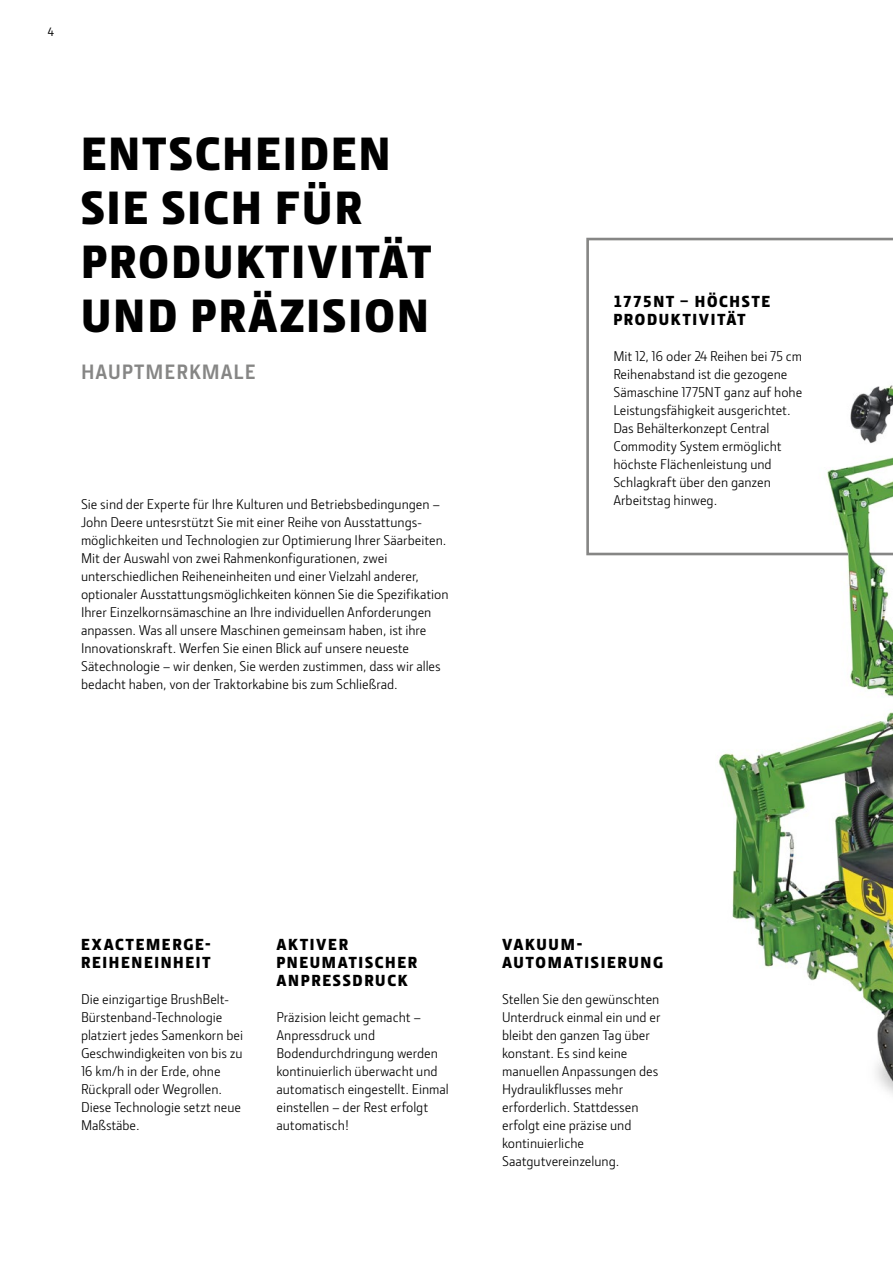
<style>
.page{position:relative;width:893px;height:1263px;background:#fff}
.page>*{position:absolute;margin:0;border:0;box-sizing:border-box;transform-origin:0 0}
.t1{font:900 48px/54px "Section";letter-spacing:.05em;color:#000}
.t2{font:700 21px "JD Sans Pro";letter-spacing:.05em;color:#868685}
.t3{font:900 16.5px/18px "Section";letter-spacing:.105em;color:#000}
.t4{font:14.25px/18px "JD Sans Pro";color:#000}
.t5{font:500 12px "JD Sans Pro";color:#000}
</style>
<div class="page">
<svg style="left:586px;top:238px;width:307px;height:317px"></svg>
<img style="left:772px;top:306px;width:121px;height:407px">
<img style="left:828px;top:386px;width:65px;height:310px">
<img style="left:720px;top:713px;width:173px;height:368px">
<p class="t5" style="left:48px;top:23px;width:8px">4</p>
<h1 class="t1" style="left:81px;top:126px;width:351px">ENTSCHEIDEN<br>SIE SICH FÜR<br>PRODUKTIVITÄT<br>UND PRÄZISION</h1>
<h2 class="t2" style="left:81px;top:358px;width:176px">HAUPTMERKMALE</h2>
<p class="t4" style="left:81px;top:495px;width:369px">Sie sind der Experte für Ihre Kulturen und Betriebsbedingungen – John Deere untesrstützt Sie mit einer Reihe von Ausstattungs&shy;möglichkeiten und Technologien zur Optimierung Ihrer Säarbeiten.<br>Mit der Auswahl von zwei Rahmenkonfigurationen, zwei unterschiedlichen Reiheneinheiten und einer Vielzahl anderer, optionaler Ausstattungsmöglichkeiten können Sie die Spezifikation Ihrer Einzelkornsämaschine an Ihre individuellen Anforderungen anpassen. Was all unsere Maschinen gemeinsam haben, ist ihre Innovationskraft. Werfen Sie einen Blick auf unsere neueste Sätechnologie – wir denken, Sie werden zustimmen, dass wir alles bedacht haben, von der Traktorkabine bis zum Schließrad.</p>
<p class="t3" style="left:613px;top:292px;width:158px">1775NT – HÖCHSTE<br>PRODUKTIVITÄT</p>
<p class="t4" style="left:613px;top:347px;width:190px">Mit 12, 16 oder 24 Reihen bei 75 cm<br>Reihenabstand ist die gezogene<br>Sämaschine 1775NT ganz auf hohe<br>Leistungsfähigkeit ausgerichtet.<br>Das Behälterkonzept Central<br>Commodity System ermöglicht höchste Flächenleistung und<br>Schlagkraft über den ganzen<br>Arbeitstag hinweg.</p>
<p class="t3" style="left:81px;top:936px;width:131px">EXACTEMERGE-<br>REIHENEINHEIT</p>
<p class="t4" style="left:81px;top:990px;width:164px">Die einzigartige BrushBelt-<br>Bürstenband-Technologie platziert jedes Samenkorn bei<br>Geschwindigkeiten von bis zu<br>16 km/h in der Erde, ohne<br>Rückprall oder Wegrollen.<br>Diese Technologie setzt neue<br>Maßstäbe.</p>
<p class="t3" style="left:276px;top:936px;width:142px">AKTIVER<br>PNEUMATISCHER<br>ANPRESSDRUCK</p>
<p class="t4" style="left:276px;top:1008px;width:174px">Präzision leicht gemacht –<br>Anpressdruck und<br>Bodendurchdringung werden kontinuierlich überwacht und automatisch eingestellt. Einmal einstellen – der Rest erfolgt automatisch!</p>
<p class="t3" style="left:502px;top:936px;width:162px">VAKUUM-<br>AUTOMATISIERUNG</p>
<p class="t4" style="left:502px;top:990px;width:160px">Stellen Sie den gewünschten<br>Unterdruck einmal ein und er bleibt den ganzen Tag über konstant. Es sind keine manuellen Anpassungen des<br>Hydraulikflusses mehr erforderlich. Stattdessen erfolgt eine präzise und kontinuierliche<br>Saatgutvereinzelung.</p>
</div>
